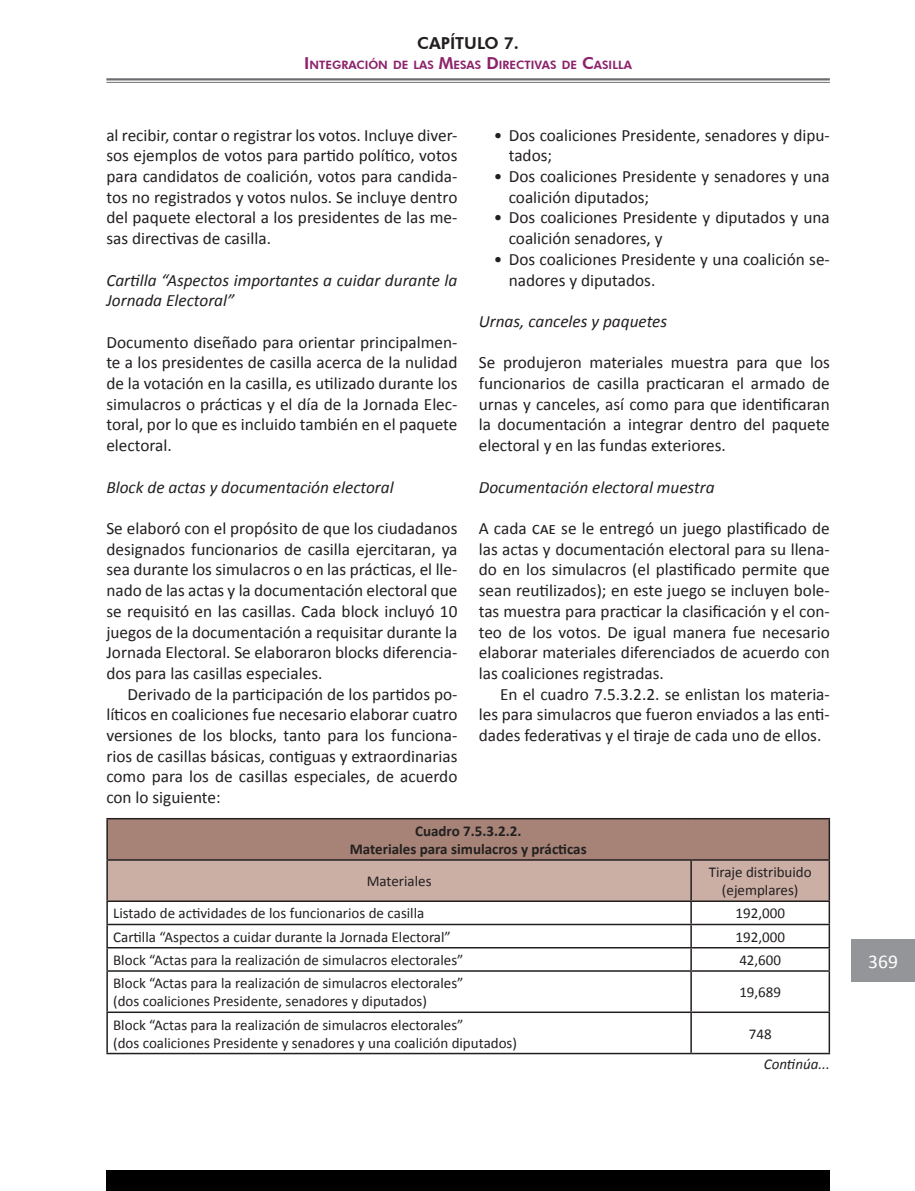
<style>
.page{position:relative;width:915px;height:1191px;background:#fff}
.page>*{position:absolute;margin:0;border:0;box-sizing:border-box;transform-origin:0 0}
.t1{font:19.5px "Calibri";color:#fff}
.CUERPO{font:17.25px/20.7px "Calibri";color:#231f20;text-align:justify}
.PARRAFO{font:17.25px/20.7px "Calibri";color:#231f20;text-align:justify}
.bullets{font:17.25px/20.7px "Calibri";color:#231f20}
.CUERPO-2{font:italic 17.25px/20.7px "Calibri";color:#231f20}
.t2{font:800 16.5px "Futura BT";color:#231f20}
.CUERPO-3{font:15px "Calibri";color:#231f20}
.CUERPO-4{font:700 15px "Calibri";color:#231f20}
.t3{font:italic 15px "Calibri";color:#231f20}
.t4{font:800 11.55px "Futura BT";color:#8c226b}
.s1{font-size:16.5px}
</style>
<div class="page">
<div style="left:850px;top:939px;width:64px;height:43px;background:#939598"></div>
<div style="left:106px;top:1170px;width:723px;height:21px;background:#000"></div>
<hr style="left:106px;top:78px;width:723px;height:2px;background:#6c6d70">
<hr style="left:106px;top:82px;width:723px;height:1px;background:#6c6d70">
<div style="left:107px;top:818px;width:722px;height:42px;background:#a68376"></div>
<hr style="left:106px;top:818px;width:585px;height:1px;background:#231f20">
<hr style="left:106px;top:819px;width:2px;height:40px;background:#231f20">
<hr style="left:691px;top:818px;width:138px;height:1px;background:#231f20">
<hr style="left:828px;top:819px;width:1px;height:40px;background:#231f20">
<hr style="left:106px;top:859px;width:585px;height:1px;background:#231f20">
<hr style="left:106px;top:860px;width:2px;height:40px;background:#231f20">
<hr style="left:691px;top:859px;width:138px;height:1px;background:#231f20">
<hr style="left:106px;top:900px;width:585px;height:2px;background:#231f20">
<hr style="left:106px;top:902px;width:2px;height:21px;background:#231f20">
<hr style="left:106px;top:923px;width:585px;height:2px;background:#231f20">
<hr style="left:106px;top:925px;width:2px;height:22px;background:#231f20">
<hr style="left:106px;top:947px;width:585px;height:1px;background:#231f20">
<hr style="left:106px;top:948px;width:2px;height:22px;background:#231f20">
<svg style="left:107px;top:860px;width:722px;height:110px"></svg>
<hr style="left:106px;top:970px;width:585px;height:1px;background:#231f20">
<hr style="left:106px;top:971px;width:2px;height:40px;background:#231f20">
<hr style="left:691px;top:970px;width:138px;height:1px;background:#231f20">
<hr style="left:690px;top:971px;width:1px;height:40px;background:#231f20">
<hr style="left:828px;top:971px;width:1px;height:40px;background:#231f20">
<hr style="left:106px;top:1011px;width:585px;height:2px;background:#231f20">
<hr style="left:106px;top:1013px;width:2px;height:39px;background:#231f20">
<hr style="left:691px;top:1011px;width:138px;height:2px;background:#231f20">
<hr style="left:690px;top:1013px;width:1px;height:39px;background:#231f20">
<hr style="left:828px;top:1013px;width:1px;height:39px;background:#231f20">
<hr style="left:106px;top:1052px;width:585px;height:2px;background:#231f20">
<hr style="left:691px;top:1052px;width:138px;height:2px;background:#231f20">
<p class="t2" style="left:417px;top:33px;width:103px">CAPÍTULO 7.</p>
<p class="t4" style="left:304px;top:57px;width:329px"><span class="s1">I</span>NTEGRACIÓN DE LAS <span class="s1">M</span>ESAS <span class="s1">D</span> I RECTIVAS DE <span class="s1">C</span>ASI LLA</p>
<p class="CUERPO" style="left:106px;top:124px;width:352px">al recibir, contar o registrar los votos. Incluye diver&shy;sos ejemplos de votos para partido político, votos para candidatos de coalición, votos para candida&shy;tos no registrados y votos nulos. Se incluye dentro del paquete electoral a los presidentes de las me&shy;sas directivas de casilla.</p>
<p class="CUERPO-2" style="left:106px;top:269px;width:352px">Cartilla “Aspectos importantes a cuidar durante la<br>Jornada Electoral”</p>
<p class="CUERPO" style="left:106px;top:331px;width:352px">Documento diseñado para orientar principalmen&shy;te a los presidentes de casilla acerca de la nulidad de la votación en la casilla, es utilizado durante los simulacros o prácticas y el día de la Jornada Elec&shy;toral, por lo que es incluido también en el paquete electoral.</p>
<p class="CUERPO-2" style="left:106px;top:476px;width:289px">Block de actas y documentación electoral</p>
<p class="CUERPO" style="left:106px;top:517px;width:352px">Se elaboró con el propósito de que los ciudadanos designados funcionarios de casilla ejercitaran, ya sea durante los simulacros o en las prácticas, el lle&shy;nado de las actas y la documentación electoral que se requisitó en las casillas. Cada block incluyó 10 juegos de la documentación a requisitar durante la Jornada Electoral. Se elaboraron blocks diferencia&shy;dos para las casillas especiales.</p>
<p class="PARRAFO" style="left:106px;top:683px;width:352px;text-indent:21px">Derivado de la participación de los partidos po&shy;líticos en coaliciones fue necesario elaborar cuatro versiones de los blocks, tanto para los funciona&shy;rios de casillas básicas, contiguas y extraordinarias como para los de casillas especiales, de acuerdo con lo siguiente:</p>
<p class="bullets" style="left:508px;top:124px;width:322px;text-indent:-15px">• Dos coaliciones Presidente, senadores y dipu&shy;tados;</p>
<p class="bullets" style="left:508px;top:165px;width:322px;text-indent:-15px">• Dos coaliciones Presidente y senadores y una coalición diputados;</p>
<p class="bullets" style="left:508px;top:206px;width:322px;text-indent:-15px">• Dos coaliciones Presidente y diputados y una coalición senadores, y</p>
<p class="bullets" style="left:508px;top:248px;width:322px;text-indent:-15px">• Dos coaliciones Presidente y una coalición se&shy;nadores y diputados.</p>
<p class="CUERPO-2" style="left:478px;top:310px;width:190px">Urnas, canceles y paquetes</p>
<p class="CUERPO" style="left:478px;top:351px;width:352px">Se produjeron materiales muestra para que los funcionarios de casilla practicaran el armado de urnas y canceles, así como para que identificaran la documentación a integrar dentro del paquete electoral y en las fundas exteriores.</p>
<p class="CUERPO-2" style="left:478px;top:476px;width:237px">Documentación electoral muestra</p>
<p class="CUERPO" style="left:478px;top:517px;width:352px">A cada cae se le entregó un juego plastificado de las actas y documentación electoral para su llena&shy;do en los simulacros (el plastificado permite que sean reutilizados); en este juego se incluyen bole&shy;tas muestra para practicar la clasificación y el con&shy;teo de los votos. De igual manera fue necesario elaborar materiales diferenciados de acuerdo con las coaliciones registradas.</p>
<p class="PARRAFO" style="left:478px;top:683px;width:352px;text-indent:21px">En el cuadro 7.5.3.2.2. se enlistan los materia&shy;les para simulacros que fueron enviados a las enti&shy;dades federativas y el tiraje de cada uno de ellos.</p>
<p class="CUERPO-4" style="left:415px;top:821px;width:108px">Cuadro 7.5.3.2.2.</p>
<p class="CUERPO-4" style="left:349px;top:839px;width:238px">Materiales para simulacros y prácticas</p>
<p class="CUERPO-3" style="left:366px;top:872px;width:66px">Materiales</p>
<p class="CUERPO-3" style="left:708px;top:863px;width:104px">Tiraje distribuido</p>
<p class="CUERPO-3" style="left:721px;top:881px;width:78px">(ejemplares)</p>
<p class="CUERPO-3" style="left:113px;top:904px;width:312px">Listado de actividades de los funcionarios de casilla</p>
<p class="CUERPO-3" style="left:735px;top:904px;width:51px">192,000</p>
<p class="CUERPO-3" style="left:113px;top:927px;width:339px">Cartilla “Aspectos a cuidar durante la Jornada Electoral”</p>
<p class="CUERPO-3" style="left:735px;top:927px;width:51px">192,000</p>
<p class="CUERPO-3" style="left:113px;top:950px;width:352px">Block “Actas para la realización de simulacros electorales”</p>
<p class="CUERPO-3" style="left:739px;top:950px;width:43px">42,600</p>
<p class="CUERPO-3" style="left:113px;top:974px;width:352px">Block “Actas para la realización de simulacros electorales”</p>
<p class="CUERPO-3" style="left:113px;top:992px;width:315px">(dos coaliciones Presidente, senadores y diputados)</p>
<p class="CUERPO-3" style="left:739px;top:983px;width:43px">19,689</p>
<p class="CUERPO-3" style="left:113px;top:1015px;width:352px">Block “Actas para la realización de simulacros electorales”</p>
<p class="CUERPO-3" style="left:113px;top:1033px;width:405px">(dos coaliciones Presidente y senadores y una coalición diputados)</p>
<p class="CUERPO-3" style="left:748px;top:1024px;width:24px">748</p>
<p class="t3" style="left:763px;top:1055px;width:67px">Continúa...</p>
<p class="t1" style="left:867px;top:949px;width:31px">369</p>
</div>
